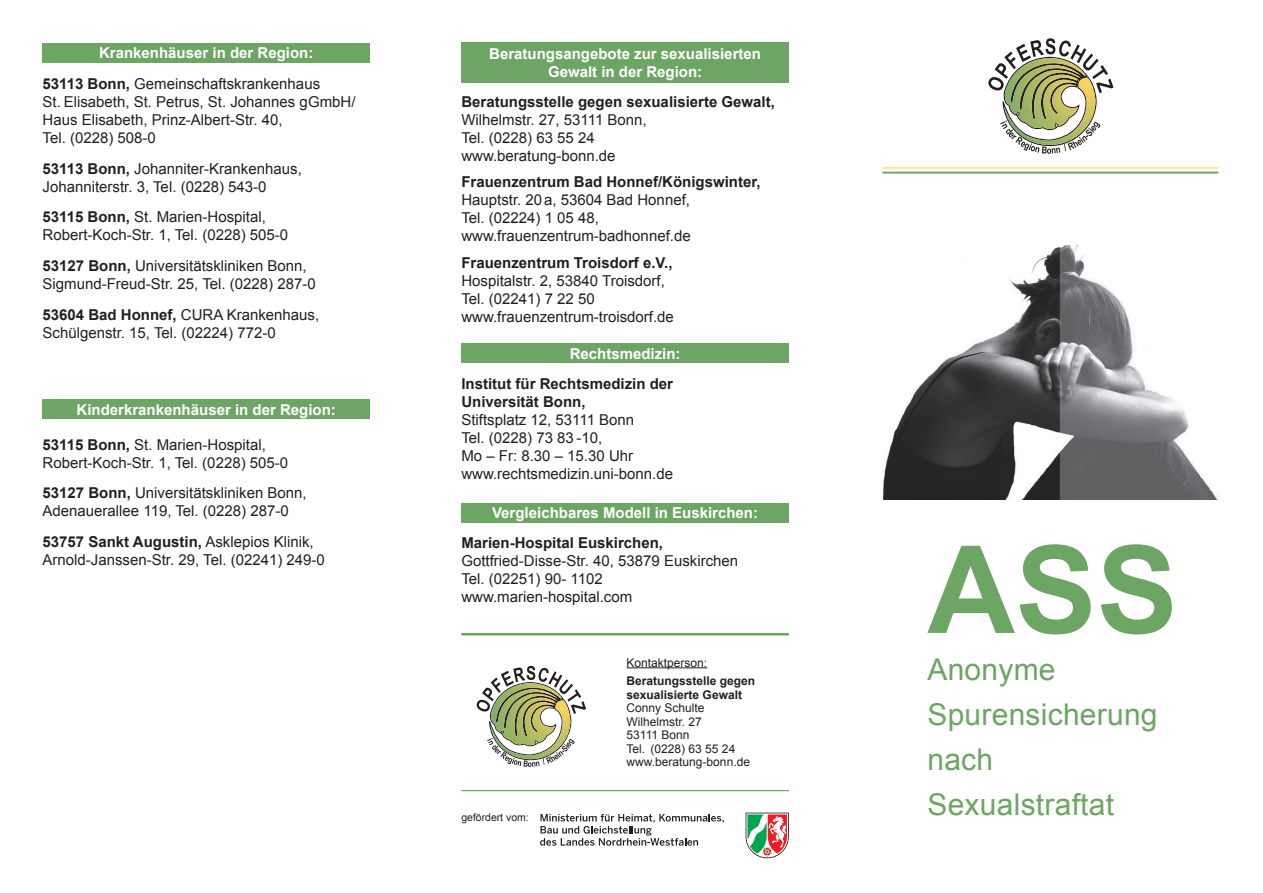
<style>
.page{position:relative;width:1263px;height:893px;background:#fff}
.page>*{position:absolute;margin:0;border:0;box-sizing:border-box;transform-origin:0 0}
.t1{font:700 121.8px "Arial";color:#6da664}
.t2{font:30px/45px "Arial";letter-spacing:.01em;color:#6da664}
.t3{font:15px/18px "Arial";color:#231f20}
.t4{font:700 15px/30.8px "Arial";color:#fff}
.t5{font:700 15px/18px "Arial";color:#231f20}
.t6{font:12px/13.5px "Arial";color:#231f20}
.t7{font:700 12px/13.5px "Arial";color:#231f20}
.t8{font:10.5px "Arial";color:#231f20}
.s1{color:#231f20}
.s2{font-weight:400;color:#231f20}
.s3{font-weight:700}
</style>
<div class="page">
<div style="left:43px;top:43px;width:327px;height:20px;background:#6da664"></div>
<div style="left:43px;top:399px;width:327px;height:20px;background:#6da664"></div>
<div style="left:461px;top:43px;width:328px;height:40px;background:#6da664"></div>
<div style="left:461px;top:343px;width:328px;height:20px;background:#6da664"></div>
<div style="left:461px;top:503px;width:328px;height:20px;background:#6da664"></div>
<hr style="left:461px;top:633px;width:328px;height:2px;background:#6da664">
<hr style="left:461px;top:790px;width:328px;height:1px;background:#6da664">
<hr style="left:627px;top:667px;width:80px;height:1px;background:#231f20">
<img style="left:883px;top:244px;width:335px;height:256px">
<hr style="left:882px;top:167px;width:336px;height:2px;background:#fed55c">
<hr style="left:882px;top:172px;width:336px;height:2px;background:#6da664">
<svg style="left:477px;top:666px;width:109px;height:101px"></svg>
<svg style="left:988px;top:38px;width:125px;height:116px"></svg>
<svg style="left:745px;top:813px;width:44px;height:45px"></svg>
<svg style="left:540px;top:814px;width:184px;height:32px"></svg>
<p class="t4" style="left:43px;top:38px;width:279px;text-indent:57px">Krankenhäuser in der Region:<br><span class="s1">53113 Bonn,</span> <span class="s2">Gemeinschaftskrankenhaus</span></p>
<p class="t3" style="left:43px;top:93px;width:314px">St. Elisabeth, St. Petrus, St. Johannes gGmbH/<br>Haus Elisabeth, Prinz-Albert-Str. 40,<br>Tel. (0228) 508-0</p>
<p class="t3" style="left:43px;top:159px;width:261px"><span class="s3">53113 Bonn,</span> Johanniter-Krankenhaus,<br>Johanniterstr. 3, Tel. (0228) 543-0</p>
<p class="t3" style="left:43px;top:208px;width:247px"><span class="s3">53115 Bonn,</span> St. Marien-Hospital,<br>Robert-Koch-Str. 1, Tel. (0228) 505-0</p>
<p class="t3" style="left:43px;top:257px;width:275px"><span class="s3">53127 Bonn,</span> Universitätskliniken Bonn,<br>Sigmund-Freud-Str. 25, Tel. (0228) 287-0</p>
<p class="t3" style="left:43px;top:306px;width:278px"><span class="s3">53604 Bad Honnef,</span> CURA Krankenhaus,<br>Schülgenstr. 15, Tel. (02224) 772-0</p>
<p class="t4" style="left:77px;top:395px;width:261px">Kinderkrankenhäuser in der Region:</p>
<p class="t3" style="left:43px;top:436px;width:247px"><span class="s3">53115 Bonn,</span> St. Marien-Hospital,<br>Robert-Koch-Str. 1, Tel. (0228) 505-0</p>
<p class="t3" style="left:43px;top:484px;width:266px"><span class="s3">53127 Bonn,</span> Universitätskliniken Bonn,<br>Adenauerallee 119, Tel. (0228) 287-0</p>
<p class="t3" style="left:43px;top:533px;width:284px"><span class="s3">53757 Sankt Augustin,</span> Asklepios Klinik,<br>Arnold-Janssen-Str. 29, Tel. (02241) 249-0</p>
<p class="t4" style="left:489px;top:45px;width:273px;line-height:18px;text-align:center">Beratungsangebote zur sexualisierten<br>Gewalt in der Region:</p>
<p class="t5" style="left:461px;top:93px;width:315px">Beratungsstelle gegen sexualisierte Gewalt,</p>
<p class="t3" style="left:461px;top:111px;width:187px">Wilhelmstr. 27, 53111 Bonn,<br>Tel. (0228) 63 55 24 www.beratung-bonn.de</p>
<p class="t5" style="left:461px;top:174px;width:301px">Frauenzentrum Bad Honnef/Königswinter,</p>
<p class="t3" style="left:461px;top:191px;width:231px">Hauptstr. 20 a, 53604 Bad Honnef,<br>Tel. (02224) 1 05 48, www.frauenzentrum-badhonnef.de</p>
<p class="t5" style="left:461px;top:254px;width:213px">Frauenzentrum Troisdorf e.V.,</p>
<p class="t3" style="left:461px;top:272px;width:214px">Hospitalstr. 2, 53840 Troisdorf,<br>Tel. (02241) 7 22 50 www.frauenzentrum-troisdorf.de</p>
<p class="t4" style="left:570px;top:339px;width:112px">Rechtsmedizin:</p>
<p class="t5" style="left:461px;top:375px;width:213px">Institut für Rechtsmedizin der<br>Universität Bonn,</p>
<p class="t3" style="left:461px;top:411px;width:213px">Stiftsplatz 12, 53111 Bonn<br>Tel. (0228) 73 83 -10,<br>Mo – Fr: 8.30 – 15.30 Uhr www.rechtsmedizin.uni-bonn.de</p>
<p class="t4" style="left:492px;top:498px;width:267px">Vergleichbares Modell in Euskirchen:</p>
<p class="t5" style="left:461px;top:534px;width:203px">Marien-Hospital Euskirchen,</p>
<p class="t3" style="left:461px;top:552px;width:278px">Gottfried-Disse-Str. 40, 53879 Euskirchen<br>Tel. (02251) 90- 1102 www.marien-hospital.com</p>
<p class="t8" style="left:461px;top:811px;width:69px">gefördert vom:</p>
<p class="t6" style="left:627px;top:656px;width:82px">Kontaktperson:</p>
<p class="t7" style="left:627px;top:674px;width:130px">Beratungsstelle gegen sexualisierte Gewalt</p>
<p class="t6" style="left:627px;top:701px;width:125px">Conny Schulte<br>Wilhelmstr. 27<br>53111 Bonn<br>Tel. (0228) 63 55 24 www.beratung-bonn.de</p>
<h1 class="t1" style="left:927px;top:510px;width:252px">ASS</h1>
<h2 class="t2" style="left:927px;top:647px;width:232px">Anonyme<br>Spurensicherung nach<br>Sexualstraftat</h2>
</div>
